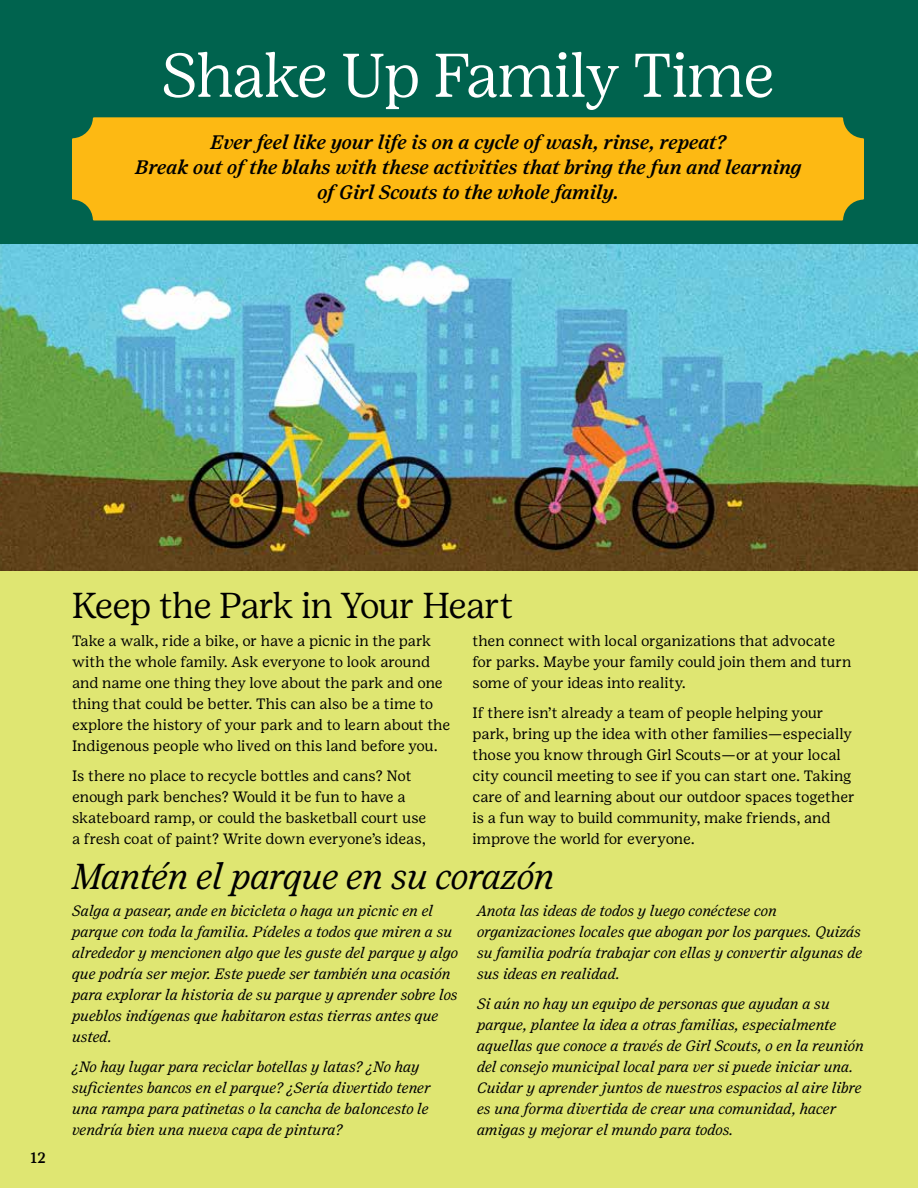
<style>
.page{position:relative;width:918px;height:1188px;background:#fff}
.page>*{position:absolute;margin:0;border:0;box-sizing:border-box;transform-origin:0 0}
.t1{font:300 61.5px "Girl Scout Display";letter-spacing:-.005em;color:#fff}
.t2{font:italic 300 36px "Girl Scout Display";color:#000}
.t3{font:300 36px "Girl Scout Display";color:#000}
.t4{font:italic 500 19.5px/24.8px "Girl Scout Text";color:#000;text-align:center}
.t5{font:italic 15px/21px "Girl Scout Text";color:#000}
.t6{font:15px/21px "Girl Scout Text";letter-spacing:-.005em;color:#000}
.t7{font:500 15px "Girl Scout Text";color:#000}
</style>
<div class="page">
<div style="left:0;top:245px;width:918px;height:943px;background:#dfe672"></div>
<div style="left:0;top:0;width:918px;height:245px;background:#00634e"></div>
<div style="left:72px;top:117px;width:792px;height:103px;background:#fdb913"></div>
<img style="left:0;top:245px;width:918px;height:326px">
<h1 class="t1" style="left:162px;top:38px;width:613px">Shake Up Family Time</h1>
<h3 class="t4" style="left:135px;top:130px;width:668px">Ever feel like your life is on a cycle of wash, rinse, repeat?<br>Break out of the blahs with these activities that bring the fun and learning of Girl Scouts to the whole family.</h3>
<p class="t7" style="left:31px;top:1148px;width:17px">12</p>
<h2 class="t3" style="left:72px;top:583px;width:443px">Keep the Park in Your Heart</h2>
<p class="t6" style="left:72px;top:630px;width:380px">Take a walk, ride a bike, or have a picnic in the park with the whole family. Ask everyone to look around and name one thing they love about the park and one thing that could be better. This can also be a time to explore the history of your park and to learn about the Indigenous people who lived on this land before you.</p>
<p class="t6" style="left:72px;top:765px;width:356px">Is there no place to recycle bottles and cans? Not enough park benches? Would it be fun to have a skateboard ramp, or could the basketball court use a fresh coat of paint? Write down everyone’s ideas,</p>
<p class="t6" style="left:472px;top:630px;width:381px">then connect with local organizations that advocate for parks. Maybe your family could join them and turn some of your ideas into reality.</p>
<p class="t6" style="left:472px;top:702px;width:384px">If there isn’t already a team of people helping your park, bring up the idea with other families—especially those you know through Girl Scouts—or at your local city council meeting to see if you can start one. Taking care of and learning about our outdoor spaces together is a fun way to build community, make friends, and improve the world for everyone.</p>
<h2 class="t2" style="left:72px;top:856px;width:484px">Mantén el parque en su corazón</h2>
<p class="t5" style="left:72px;top:900px;width:388px">Salga a pasear, ande en bicicleta o haga un picnic en el parque con toda la familia. Pídeles a todos que miren a su alrededor y mencionen algo que les guste del parque y algo que podría ser mejor. Este puede ser también una ocasión para explorar la historia de su parque y aprender sobre los pueblos indígenas que habitaron estas tierras antes que usted.</p>
<p class="t5" style="left:72px;top:1056px;width:360px">¿No hay lugar para reciclar botellas y latas? ¿No hay suficientes bancos en el parque? ¿Sería divertido tener una rampa para patinetas o la cancha de baloncesto le vendría bien una nueva capa de pintura?</p>
<p class="t5" style="left:477px;top:900px;width:387px">Anota las ideas de todos y luego conéctese con organizaciones locales que abogan por los parques. Quizás su familia podría trabajar con ellas y convertir algunas de sus ideas en realidad.</p>
<p class="t5" style="left:477px;top:993px;width:389px">Si aún no hay un equipo de personas que ayudan a su parque, plantee la idea a otras familias, especialmente aquellas que conoce a través de Girl Scouts, o en la reunión del consejo municipal local para ver si puede iniciar una.<br>Cuidar y aprender juntos de nuestros espacios al aire libre es una forma divertida de crear una comunidad, hacer amigas y mejorar el mundo para todos.</p>
</div>
